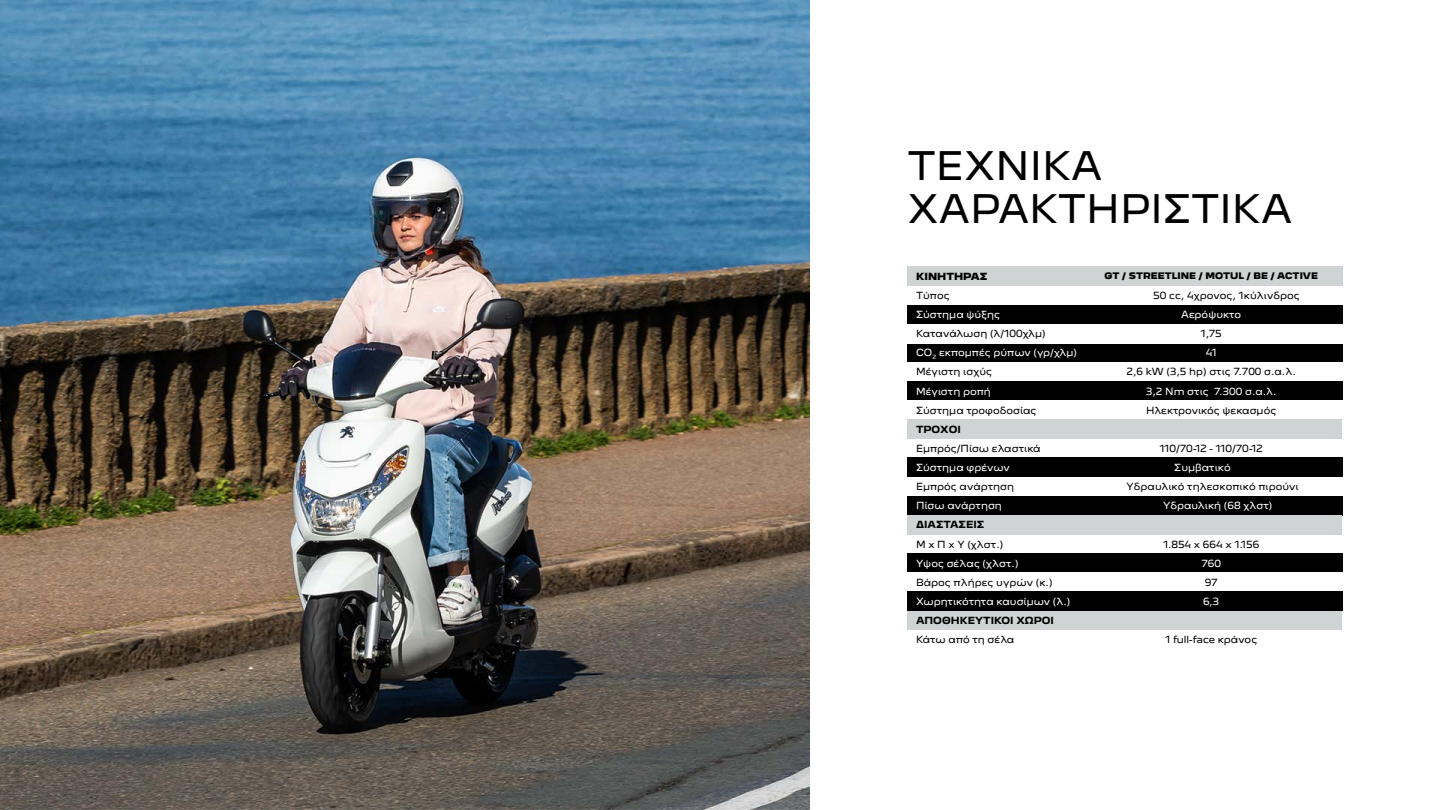
<style>
.page{position:relative;width:1440px;height:810px;background:#fff}
.page>*{position:absolute;margin:0;border:0;box-sizing:border-box;transform-origin:0 0}
.t1{font:36px/43.2px "Peugeot New Greek";color:#000}
.t2{font:9px "Peugeot New Greek";color:#000}
.t3{font:9px "Peugeot New Greek";color:#fff}
.t4{font:9px "Peugeot New";color:#000}
.t5{font:700 9px "Peugeot New Greek";color:#000}
.t6{font:9px "Peugeot New";color:#fff}
.t7{font:9px "Peugeot New Greek";letter-spacing:-.01em;color:#020203}
.t8{font:900 9px "Peugeot New Greek";color:#000}
.t9{font:9px "Peugeot New";color:#020203}
.t10{font:900 8.25px "Peugeot New";color:#000}
.s1{font-family:"Peugeot New Greek"}
.s2{font-family:"Peugeot New"}
</style>
<div class="page">
<img style="left:0;top:0;width:810px;height:810px">
<div style="left:908px;top:343px;width:202px;height:19px;background:#000"></div>
<div style="left:908px;top:305px;width:172px;height:19px;background:#000"></div>
<div style="left:908px;top:554px;width:172px;height:19px;background:#000"></div>
<div style="left:908px;top:458px;width:172px;height:19px;background:#000"></div>
<div style="left:908px;top:496px;width:172px;height:19px;background:#000"></div>
<div style="left:908px;top:381px;width:172px;height:20px;background:#000"></div>
<div style="left:908px;top:592px;width:172px;height:19px;background:#000"></div>
<div style="left:1080px;top:343px;width:262px;height:19px;background:#000"></div>
<div style="left:1080px;top:305px;width:262px;height:19px;background:#000"></div>
<div style="left:1080px;top:554px;width:262px;height:19px;background:#000"></div>
<div style="left:1080px;top:458px;width:262px;height:19px;background:#000"></div>
<div style="left:1080px;top:496px;width:262px;height:19px;background:#000"></div>
<div style="left:1080px;top:381px;width:262px;height:20px;background:#000"></div>
<div style="left:1080px;top:592px;width:262px;height:19px;background:#000"></div>
<div style="left:908px;top:267px;width:172px;height:19px;background:#d0d3d3"></div>
<div style="left:1080px;top:267px;width:262px;height:19px;background:#d0d3d3"></div>
<div style="left:908px;top:611px;width:434px;height:19px;background:#d0d3d3"></div>
<div style="left:908px;top:515px;width:434px;height:19px;background:#d0d3d3"></div>
<div style="left:908px;top:420px;width:434px;height:19px;background:#d0d3d3"></div>
<h1 class="t1" style="left:908px;top:144px;width:386px">ΤΕΧΝΙΚΑ<br>ΧΑΡΑΚΤΗΡΙΣΤΙΚΑ</h1>
<p class="t8" style="left:916px;top:270px;width:73px">ΚΙΝΗΤΗΡΑΣ</p>
<p class="t10" style="left:1105px;top:271px;width:215px">GT / STREETLINE / MOTUL / BE / ACTIVE</p>
<p class="t2" style="left:916px;top:289px;width:35px">Τύπος</p>
<p class="t2" style="left:1153px;top:289px;width:148px">50 cc, 4χρονος, 1κύλινδρος</p>
<p class="t3" style="left:916px;top:308px;width:86px">Σύστημα ψύξης</p>
<p class="t3" style="left:1181px;top:308px;width:62px">Αερόψυκτο</p>
<p class="t2" style="left:916px;top:327px;width:131px">Κατανάλωση (λ/100χλμ)</p>
<p class="t4" style="left:1201px;top:328px;width:23px">1,75</p>
<p class="t3" style="left:916px;top:347px;width:162px">CO<sub>2</sub> εκπομπές ρύπων (γρ/χλμ)</p>
<p class="t6" style="left:1206px;top:347px;width:12px">41</p>
<p class="t2" style="left:916px;top:366px;width:78px">Μέγιστη ισχύς</p>
<p class="t4" style="left:1127px;top:366px;width:171px">2,6 kW (3,5 hp) <span class="s1">στις</span> 7.700 <span class="s1">σ.α.λ.</span></p>
<p class="t3" style="left:916px;top:385px;width:76px">Μέγιστη ροπή</p>
<p class="t6" style="left:1146px;top:385px;width:132px">3,2 Nm <span class="s1">στις</span> 7.300 <span class="s1">σ.α.λ.</span></p>
<p class="t2" style="left:916px;top:404px;width:122px">Σύστημα τροφοδοσίας</p>
<p class="t2" style="left:1146px;top:404px;width:132px">Ηλεκτρονικός ψεκασμός</p>
<p class="t5" style="left:916px;top:423px;width:46px">ΤΡΟΧΟΙ</p>
<p class="t2" style="left:916px;top:442px;width:126px">Εμπρός/Πίσω ελαστικά</p>
<p class="t2" style="left:916px;top:480px;width:100px">Εμπρός ανάρτηση</p>
<p class="t3" style="left:916px;top:461px;width:95px">Σύστημα φρένων</p>
<p class="t3" style="left:916px;top:500px;width:88px">Πίσω ανάρτηση</p>
<p class="t4" style="left:1160px;top:442px;width:105px">110/70-12 - 110/70-12</p>
<p class="t2" style="left:1127px;top:480px;width:174px">Υδραυλικό τηλεσκοπικό πιρούνι</p>
<p class="t3" style="left:1174px;top:461px;width:58px">Συμβατικό</p>
<p class="t3" style="left:1163px;top:500px;width:111px">Υδραυλική (68 χλστ)</p>
<p class="t5" style="left:916px;top:519px;width:70px">ΔΙΑΣΤΑΣΕΙΣ</p>
<p class="t2" style="left:916px;top:538px;width:89px">Μ x Π x Υ (χλστ.)</p>
<p class="t4" style="left:1163px;top:538px;width:98px">1.854 x 664 x 1.156</p>
<p class="t3" style="left:916px;top:557px;width:104px">Υψος σέλας (χλστ.)</p>
<p class="t6" style="left:1201px;top:557px;width:21px">760</p>
<p class="t2" style="left:916px;top:576px;width:138px">Βάρος πλήρες υγρών <span class="s2">(</span>κ.<span class="s2">)</span></p>
<p class="t9" style="left:1205px;top:576px;width:15px">97</p>
<p class="t3" style="left:916px;top:595px;width:156px">Χωρητικότητα καυσίμων (λ.)</p>
<p class="t6" style="left:1203px;top:596px;width:18px">6,3</p>
<p class="t5" style="left:916px;top:614px;width:139px">ΑΠΟΘΗΚΕΥΤΙΚΟΙ ΧΩΡΟΙ</p>
<p class="t7" style="left:916px;top:634px;width:100px">Κάτω από τη σέλα</p>
<p class="t4" style="left:1165px;top:634px;width:94px">1 full-face <span class="s1">κράνος</span></p>
</div>
